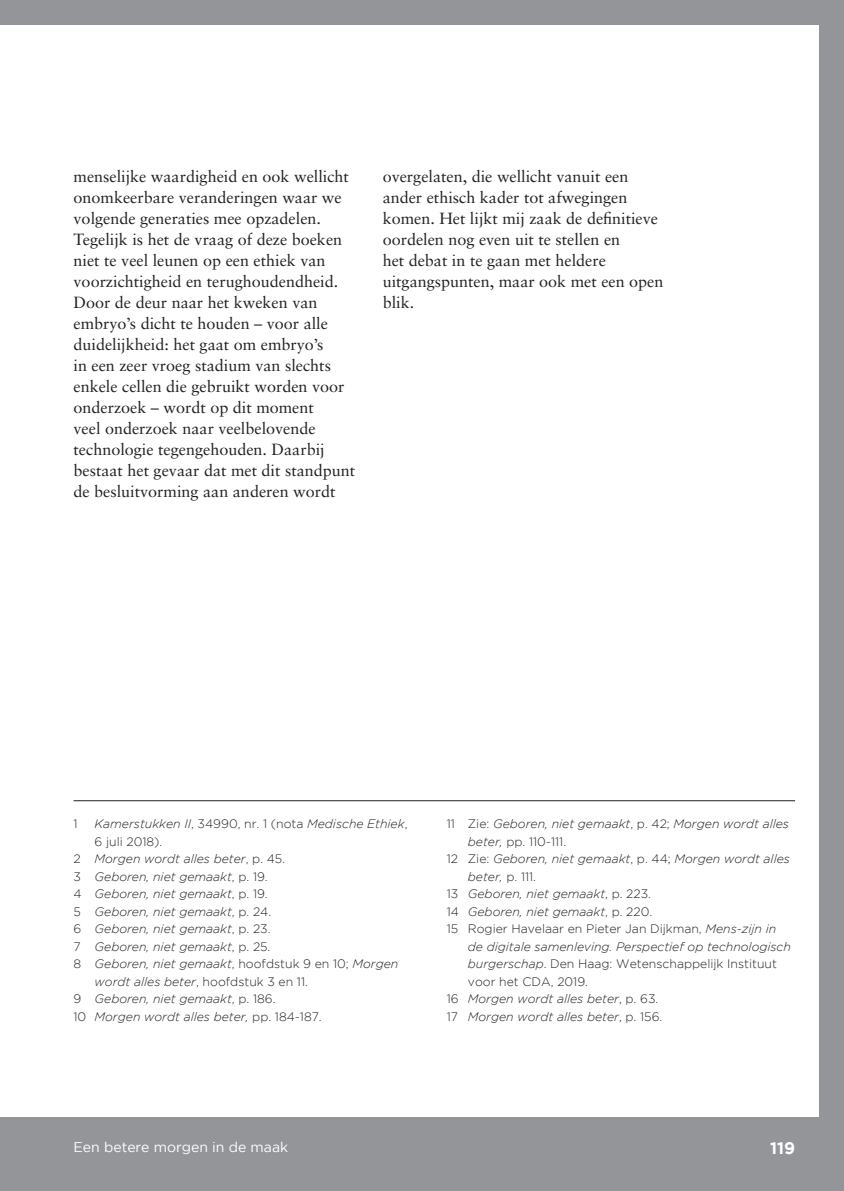
<style>
.page{position:relative;width:844px;height:1191px;background:#fff}
.page>*{position:absolute;margin:0;border:0;box-sizing:border-box;transform-origin:0 0}
.t1{font:700 16.62px "Gotham";color:#fff}
.t2{font:16.1px/21px "Sabon LT";color:#231f20}
.t3{font:14px "Gotham";color:#fff}
.t4{font:italic 300 12.25px "Gotham";color:#231f20}
.t5{font:300 12.25px "Gotham";color:#231f20}
.s1{font-style:normal}
.s2{font-style:italic}
</style>
<div class="page">
<hr style="left:73px;top:800px;width:721px;height:1px;background:#231f20">
<div style="left:0;top:1117px;width:843px;height:74px;background:#939598"></div>
<div style="left:0;top:0;width:843px;height:24px;background:#939598"></div>
<div style="left:819px;top:0;width:24px;height:1191px;background:#939598"></div>
<p class="t2" style="left:73px;top:166px;width:283px">menselijke waardigheid en ook wellicht onomkeerbare veranderingen waar we volgende generaties mee opzadelen.<br>Tegelijk is het de vraag of deze boeken niet te veel leunen op een ethiek van voorzichtigheid en terughoudendheid.<br>Door de deur naar het kweken van embryo’s dicht te houden – voor alle duidelijkheid: het gaat om embryo’s<br>in een zeer vroeg stadium van slechts enkele cellen die gebruikt worden voor onderzoek – wordt op dit moment<br>veel onderzoek naar veelbelovende technologie tegengehouden. Daarbij bestaat het gevaar dat met dit standpunt de besluitvorming aan anderen wordt</p>
<p class="t2" style="left:382px;top:166px;width:282px">overgelaten, die wellicht vanuit een ander ethisch kader tot afwegingen komen. Het lijkt mij zaak de definitieve oordelen nog even uit te stellen en<br>het debat in te gaan met heldere uitgangspunten, maar ook met een open blik.</p>
<p class="t5" style="left:73px;top:817px;width:6px">1</p>
<p class="t4" style="left:94px;top:817px;width:314px">Kamerstukken II<span class="s1">, 34990, nr. 1 (nota</span> Medische Ethiek<span class="s1">,</span></p>
<p class="t5" style="left:94px;top:834px;width:69px">6 juli 2018).</p>
<p class="t4" style="left:73px;top:852px;width:213px"><span class="s1">2</span> Morgen wordt alles beter<span class="s1">, p. 45.</span></p>
<p class="t4" style="left:73px;top:869px;width:196px"><span class="s1">3</span> Geboren, niet gemaakt<span class="s1">, p. 19.</span></p>
<p class="t4" style="left:73px;top:887px;width:196px"><span class="s1">4</span> Geboren, niet gemaakt<span class="s1">, p. 19.</span></p>
<p class="t4" style="left:73px;top:904px;width:199px"><span class="s1">5</span> Geboren, niet gemaakt<span class="s1">, p. 24.</span></p>
<p class="t4" style="left:73px;top:922px;width:198px"><span class="s1">6</span> Geboren, niet gemaakt<span class="s1">, p. 23.</span></p>
<p class="t4" style="left:73px;top:939px;width:198px"><span class="s1">7</span> Geboren, niet gemaakt<span class="s1">, p. 25.</span></p>
<p class="t4" style="left:73px;top:957px;width:326px"><span class="s1">8</span> Geboren, niet gemaakt<span class="s1">, hoofdstuk 9 en 10;</span> Morgen</p>
<p class="t5" style="left:94px;top:974px;width:215px"><span class="s2">wordt alles beter</span>, hoofdstuk 3 en 11.</p>
<p class="t4" style="left:73px;top:992px;width:203px"><span class="s1">9</span> Geboren, niet gemaakt<span class="s1">, p. 186.</span></p>
<p class="t4" style="left:73px;top:1009px;width:250px"><span class="s1">10</span> Morgen wordt alles beter, <span class="s1">pp. 184-187.</span></p>
<p class="t4" style="left:446px;top:817px;width:343px"><span class="s1">11 Zie:</span> Geboren, niet gemaakt<span class="s1">, p. 42;</span> Morgen wordt alles</p>
<p class="t5" style="left:467px;top:835px;width:100px"><span class="s2">beter,</span> pp. 110-111.</p>
<p class="t4" style="left:446px;top:852px;width:344px"><span class="s1">12 Zie:</span> Geboren, niet gemaakt<span class="s1">, p. 44;</span> Morgen wordt alles</p>
<p class="t4" style="left:467px;top:870px;width:70px">beter, <span class="s1">p. 111.</span></p>
<p class="t4" style="left:446px;top:887px;width:206px"><span class="s1">13</span> Geboren, niet gemaakt<span class="s1">, p. 223.</span></p>
<p class="t4" style="left:446px;top:905px;width:207px"><span class="s1">14</span> Geboren, niet gemaakt<span class="s1">, p. 220.</span></p>
<p class="t5" style="left:446px;top:922px;width:331px">15 Rogier Havelaar en Pieter Jan Dijkman, <span class="s2">Mens-zijn in</span></p>
<p class="t4" style="left:467px;top:940px;width:324px">de digitale samenleving. Perspectief op technologisch</p>
<p class="t5" style="left:467px;top:957px;width:310px"><span class="s2">burgerschap</span>. Den Haag: Wetenschappelijk Instituut</p>
<p class="t5" style="left:467px;top:975px;width:122px">voor het CDA, 2019.</p>
<p class="t4" style="left:446px;top:992px;width:213px"><span class="s1">16</span> Morgen wordt alles beter<span class="s1">, p. 63.</span></p>
<p class="t4" style="left:446px;top:1010px;width:217px"><span class="s1">17</span> Morgen wordt alles beter<span class="s1">, p. 156.</span></p>
<p class="t3" style="left:73px;top:1138px;width:216px">Een betere morgen in de maak</p>
<p class="t1" style="left:769px;top:1138px;width:27px">119</p>
</div>
